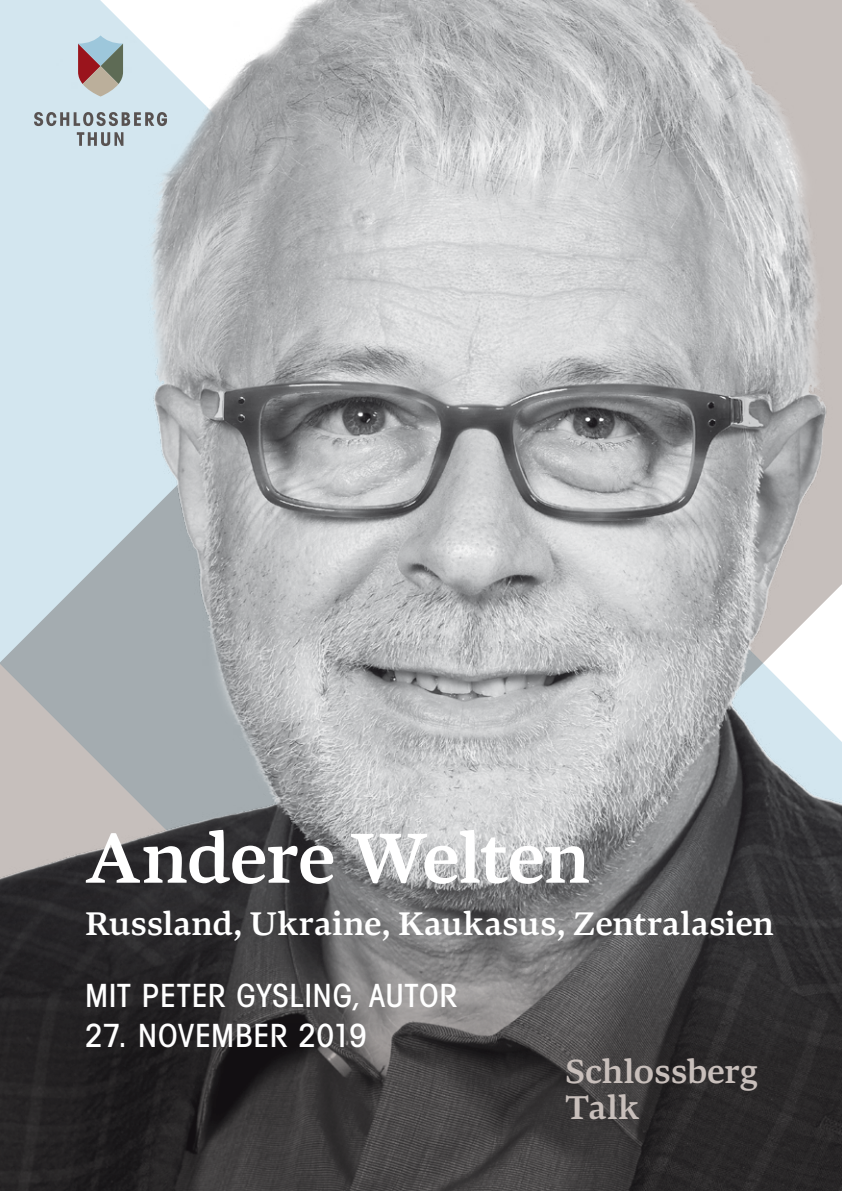
<style>
.page{position:relative;width:842px;height:1191px;background:#fff}
.page>*{position:absolute;margin:0;border:0;box-sizing:border-box;transform-origin:0 0}
.t1{font:600 73.6px "Bennet Text One";letter-spacing:-.02em;color:#fff}
.t2{font:600 34.6px/36px "Bennet Text One";letter-spacing:-.005em;color:#c8bfbb}
.t3{font:600 34px "Bennet Text One";letter-spacing:-.01em;color:#fff}
.t4{font:500 condensed 32px "Avant Garde";letter-spacing:.02em;color:#fff}
</style>
<div class="page">
<img style="left:0;top:0;width:842px;height:866px">
<svg style="left:77px;top:132px;width:46px;height:14px"></svg>
<svg style="left:34px;top:112px;width:133px;height:14px;background:#99a1a5"></svg>
<svg style="left:78px;top:35px;width:45px;height:62px;background:#a49b9b"></svg>
<svg style="left:0;top:866px;width:842px;height:325px;background:#403e3f"></svg>
<h1 class="t1" style="left:85px;top:809px;width:507px">Andere Welten</h1>
<p class="t3" style="left:85px;top:901px;width:690px">Russland, Ukraine, Kaukasus, Zentralasien</p>
<p class="t4" style="left:85px;top:975px;width:374px">MIT PETER GYSLING, AUTOR</p>
<p class="t4" style="left:85px;top:1015px;width:283px">27. NOVEMBER 2019</p>
<p class="t2" style="left:565px;top:1053px;width:194px">Schlossberg<br>Talk</p>
</div>
